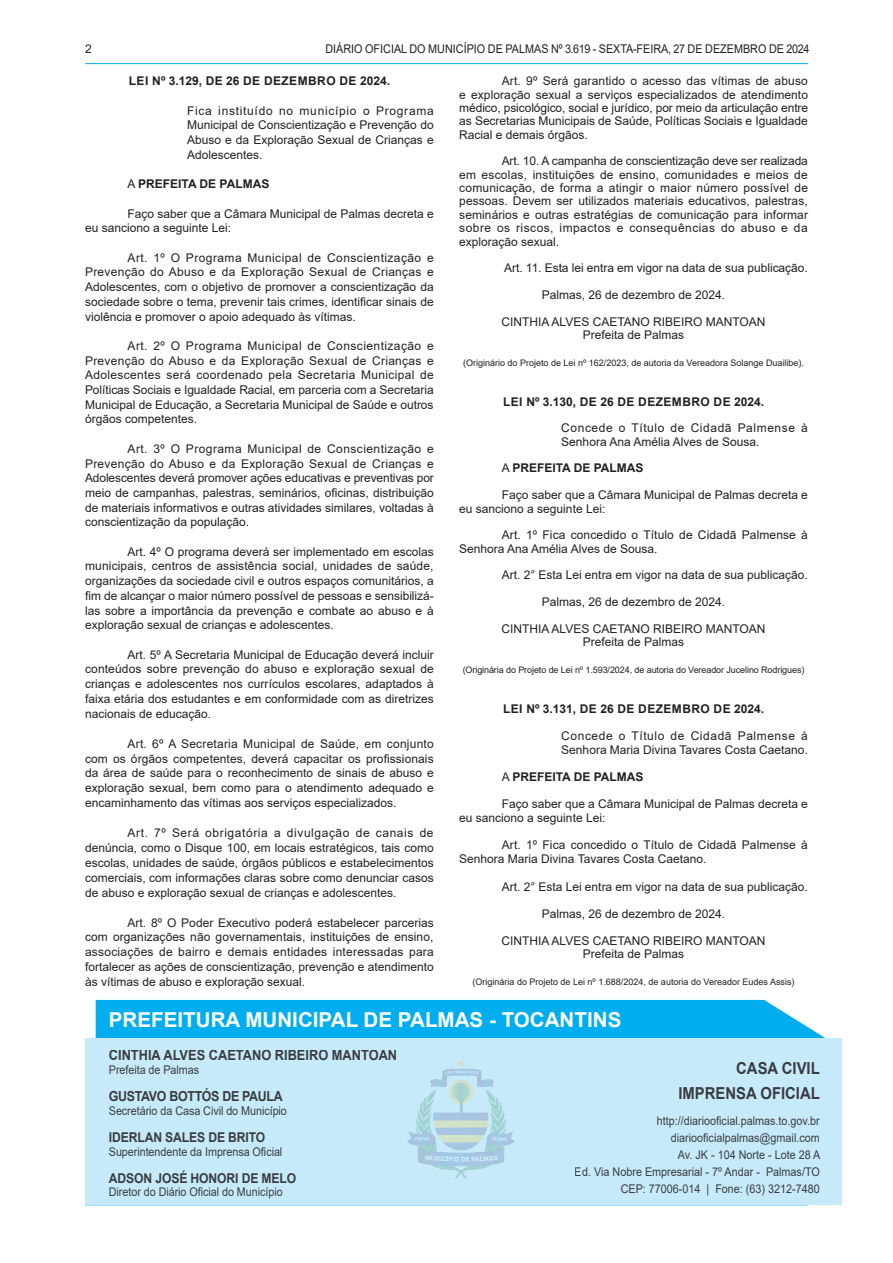
<style>
.page{position:relative;width:893px;height:1263px;background:#fff}
.page>*{position:absolute;margin:0;border:0;box-sizing:border-box;transform-origin:0 0}
.t1{font:700 20.55px "Arial";color:#fff}
.t2{font:700 16.5px/25.7px "Arial";color:#231f20;text-align:right;scale:.9 1}
.t3{font:700 14.25px "Arial";color:#231f20;scale:.9 1}
.t4{font:700 13.8px "Arial";letter-spacing:-.025em;color:#231f20;scale:.9 1}
.t5{font:700 13.5px "Arial";letter-spacing:-.01em;color:#231f20;scale:.9 1}
.TEXTO{font:12px/14.7px "Arial";color:#231f20;text-align:justify}
.TEXTO-2{font:12px/17.1px "Arial";color:#231f20;text-align:right;scale:.9 1}
.ASSINATURA{font:12px "Arial";color:#231f20}
.EMENTA{font:12px/14.7px "Arial";color:#231f20;text-align:justify}
.TITULO{font:700 12px "Arial";letter-spacing:.035em;color:#231f20}
.EMENTA-2{font:12px/13.4px "Arial";letter-spacing:.05em;color:#231f20}
.TEXTO-3{font:700 12px "Arial";color:#231f20}
.ASSINATURA-2{font:9px "Arial";color:#231f20}
.s1{font-weight:400}
</style>
<div class="page">
<hr style="left:85px;top:63px;width:723px;height:1px;background:#00aeef">
<hr style="left:85px;top:1204px;width:723px;height:1px;background:#00aeef">
<div style="left:96px;top:1000px;width:729px;height:38px;background:#00aeef"></div>
<div style="left:85px;top:1038px;width:757px;height:166px;background:#c6eafa"></div>
<img style="left:408px;top:1060px;width:106px;height:119px">
<p class="TEXTO" style="left:85px;top:41px;width:8px">2</p>
<p class="TEXTO-2" style="left:325px;top:40px;width:539px">DIÁRIO OFICIAL DO MUNICÍPIO DE PALMAS Nº 3.619 - SEXTA-FEIRA, 27 DE DEZEMBRO DE 2024</p>
<p class="TITULO" style="left:129px;top:73px;width:263px">LEI Nº 3.129, DE 26 DE DEZEMBRO DE 2024.</p>
<p class="EMENTA" style="left:187px;top:103px;width:248px">Fica instituído no município o Programa Municipal de Conscientização e Prevenção do Abuso e da Exploração Sexual de Crianças e Adolescentes.</p>
<p class="TEXTO-3" style="left:128px;top:175px;width:143px"><span class="s1">A</span> PREFEITA DE PALMAS</p>
<p class="TEXTO" style="left:85px;top:206px;width:350px;text-indent:43px">Faço saber que a Câmara Municipal de Palmas decreta e eu sanciono a seguinte Lei:</p>
<p class="TEXTO" style="left:85px;top:250px;width:350px;text-indent:43px">Art. 1º O Programa Municipal de Conscientização e Prevenção do Abuso e da Exploração Sexual de Crianças e Adolescentes, com o objetivo de promover a conscientização da sociedade sobre o tema, prevenir tais crimes, identificar sinais de violência e promover o apoio adequado às vítimas.</p>
<p class="TEXTO" style="left:85px;top:338px;width:350px;text-indent:43px">Art. 2º O Programa Municipal de Conscientização e Prevenção do Abuso e da Exploração Sexual de Crianças e Adolescentes será coordenado pela Secretaria Municipal de Políticas Sociais e Igualdade Racial, em parceria com a Secretaria Municipal de Educação, a Secretaria Municipal de Saúde e outros órgãos competentes.</p>
<p class="TEXTO" style="left:85px;top:441px;width:350px;text-indent:43px">Art. 3º O Programa Municipal de Conscientização e Prevenção do Abuso e da Exploração Sexual de Crianças e Adolescentes deverá promover ações educativas e preventivas por meio de campanhas, palestras, seminários, oficinas, distribuição de materiais informativos e outras atividades similares, voltadas à conscientização da população.</p>
<p class="TEXTO" style="left:85px;top:544px;width:350px;text-indent:43px">Art. 4º O programa deverá ser implementado em escolas municipais, centros de assistência social, unidades de saúde, organizações da sociedade civil e outros espaços comunitários, a fim de alcançar o maior número possível de pessoas e sensibilizá&shy;las sobre a importância da prevenção e combate ao abuso e à exploração sexual de crianças e adolescentes.</p>
<p class="TEXTO" style="left:85px;top:647px;width:350px;text-indent:43px">Art. 5º A Secretaria Municipal de Educação deverá incluir conteúdos sobre prevenção do abuso e exploração sexual de crianças e adolescentes nos currículos escolares, adaptados à faixa etária dos estudantes e em conformidade com as diretrizes nacionais de educação.</p>
<p class="TEXTO" style="left:85px;top:736px;width:350px;text-indent:43px">Art. 6º A Secretaria Municipal de Saúde, em conjunto com os órgãos competentes, deverá capacitar os profissionais da área de saúde para o reconhecimento de sinais de abuso e exploração sexual, bem como para o atendimento adequado e encaminhamento das vítimas aos serviços especializados.</p>
<p class="TEXTO" style="left:85px;top:825px;width:350px;text-indent:43px">Art. 7º Será obrigatória a divulgação de canais de denúncia, como o Disque 100, em locais estratégicos, tais como escolas, unidades de saúde, órgãos públicos e estabelecimentos comerciais, com informações claras sobre como denunciar casos de abuso e exploração sexual de crianças e adolescentes.</p>
<p class="TEXTO" style="left:85px;top:915px;width:350px;text-indent:43px">Art. 8º O Poder Executivo poderá estabelecer parcerias com organizações não governamentais, instituições de ensino, associações de bairro e demais entidades interessadas para fortalecer as ações de conscientização, prevenção e atendimento às vítimas de abuso e exploração sexual.</p>
<p class="TEXTO" style="left:459px;top:74px;width:350px;line-height:13.4px;text-indent:43px">Art. 9º Será garantido o acesso das vítimas de abuso e exploração sexual a serviços especializados de atendimento médico, psicológico, social e jurídico, por meio da articulação entre as Secretarias Municipais de Saúde, Políticas Sociais e Igualdade Racial e demais órgãos.</p>
<p class="TEXTO" style="left:459px;top:154px;width:350px;line-height:13.4px;text-indent:43px">Art. 10. A campanha de conscientização deve ser realizada em escolas, instituições de ensino, comunidades e meios de comunicação, de forma a atingir o maior número possível de pessoas. Devem ser utilizados materiais educativos, palestras, seminários e outras estratégias de comunicação para informar sobre os riscos, impactos e consequências do abuso e da exploração sexual.</p>
<p class="TEXTO" style="left:504px;top:261px;width:305px">Art. 11. Esta lei entra em vigor na data de sua publicação.</p>
<p class="ASSINATURA" style="left:542px;top:286px;width:185px">Palmas, 26 de dezembro de 2024.</p>
<p class="ASSINATURA" style="left:502px;top:313px;width:266px">CINTHIA ALVES CAETANO RIBEIRO MANTOAN</p>
<p class="ASSINATURA" style="left:583px;top:326px;width:103px">Prefeita de Palmas</p>
<p class="ASSINATURA-2" style="left:463px;top:356px;width:342px">(Originário do Projeto de Lei nº 162/2023, de autoria da Vereadora Solange Duailibe).</p>
<p class="TITULO" style="left:503px;top:393px;width:263px">LEI Nº 3.130, DE 26 DE DEZEMBRO DE 2024.</p>
<p class="EMENTA-2" style="left:561px;top:421px;width:248px">Concede o Título de Cidadã Palmense à<br>Senhora Ana Amélia Alves de Sousa.</p>
<p class="TEXTO-3" style="left:502px;top:460px;width:143px"><span class="s1">A</span> PREFEITA DE PALMAS</p>
<p class="TEXTO" style="left:459px;top:488px;width:350px;line-height:13.4px;text-indent:43px">Faço saber que a Câmara Municipal de Palmas decreta e eu sanciono a seguinte Lei:</p>
<p class="TEXTO" style="left:459px;top:528px;width:350px;line-height:13.4px;text-indent:43px">Art. 1º Fica concedido o Título de Cidadã Palmense à<br>Senhora Ana Amélia Alves de Sousa.</p>
<p class="TEXTO" style="left:502px;top:568px;width:308px">Art. 2° Esta Lei entra em vigor na data de sua publicação.</p>
<p class="ASSINATURA" style="left:542px;top:593px;width:185px">Palmas, 26 de dezembro de 2024.</p>
<p class="ASSINATURA" style="left:502px;top:620px;width:266px">CINTHIA ALVES CAETANO RIBEIRO MANTOAN</p>
<p class="ASSINATURA" style="left:583px;top:633px;width:103px">Prefeita de Palmas</p>
<p class="ASSINATURA-2" style="left:463px;top:663px;width:343px">(Originária do Projeto de Lei nº 1.593/2024, de autoria do Vereador Jucelino Rodrigues)</p>
<p class="TITULO" style="left:503px;top:700px;width:263px">LEI Nº 3.131, DE 26 DE DEZEMBRO DE 2024.</p>
<p class="EMENTA" style="left:561px;top:729px;width:248px;line-height:13.6px">Concede o Título de Cidadã Palmense à<br>Senhora Maria Divina Tavares Costa Caetano.</p>
<p class="TEXTO-3" style="left:502px;top:768px;width:143px"><span class="s1">A</span> PREFEITA DE PALMAS</p>
<p class="TEXTO" style="left:459px;top:797px;width:350px;line-height:13.6px;text-indent:43px">Faço saber que a Câmara Municipal de Palmas decreta e eu sanciono a seguinte Lei:</p>
<p class="TEXTO" style="left:459px;top:838px;width:350px;line-height:14px;text-indent:43px">Art. 1º Fica concedido o Título de Cidadã Palmense à<br>Senhora Maria Divina Tavares Costa Caetano.</p>
<p class="TEXTO" style="left:502px;top:879px;width:308px">Art. 2° Esta Lei entra em vigor na data de sua publicação.</p>
<p class="ASSINATURA" style="left:542px;top:905px;width:185px">Palmas, 26 de dezembro de 2024.</p>
<p class="ASSINATURA" style="left:502px;top:932px;width:266px">CINTHIA ALVES CAETANO RIBEIRO MANTOAN</p>
<p class="ASSINATURA" style="left:583px;top:946px;width:103px">Prefeita de Palmas</p>
<p class="ASSINATURA-2" style="left:473px;top:976px;width:323px">(Originária do Projeto de Lei nº 1.688/2024, de autoria do Vereador Eudes Assis)</p>
<p class="t1" style="left:109px;top:1005px;width:514px">PREFEITURA MUNICIPAL DE PALMAS - TOCANTINS</p>
<p class="t3" style="left:109px;top:1045px;width:322px">CINTHIA ALVES CAETANO RIBEIRO MANTOAN</p>
<p class="TEXTO-2" style="left:109px;top:1061px;width:102px">Prefeita de Palmas</p>
<p class="t4" style="left:109px;top:1086px;width:195px">GUSTAVO BOTTÓS DE PAULA</p>
<p class="TEXTO-2" style="left:109px;top:1102px;width:199px">Secretário da Casa Civil do Município</p>
<p class="t5" style="left:109px;top:1128px;width:175px">IDERLAN SALES DE BRITO</p>
<p class="TEXTO-2" style="left:109px;top:1143px;width:194px">Superintendente da Imprensa Oficial</p>
<p class="t5" style="left:109px;top:1168px;width:210px">ADSON JOSÉ HONORI DE MELO</p>
<p class="TEXTO-2" style="left:109px;top:1183px;width:195px">Diretor do Diário Oficial do Município</p>
<h2 class="t2" style="left:678px;top:1055px;width:159px">CASA CIVIL<br>IMPRENSA OFICIAL</h2>
<p class="TEXTO-2" style="left:575px;top:1112px;width:274px">http://diariooficial.palmas.to.gov.br diariooficialpalmas@gmail.com<br>Av. JK - 104 Norte - Lote 28 A<br>Ed. Via Nobre Empresarial - 7º Andar - Palmas/TO CEP: 77006-014 | Fone: (63) 3212-7480</p>
</div>
